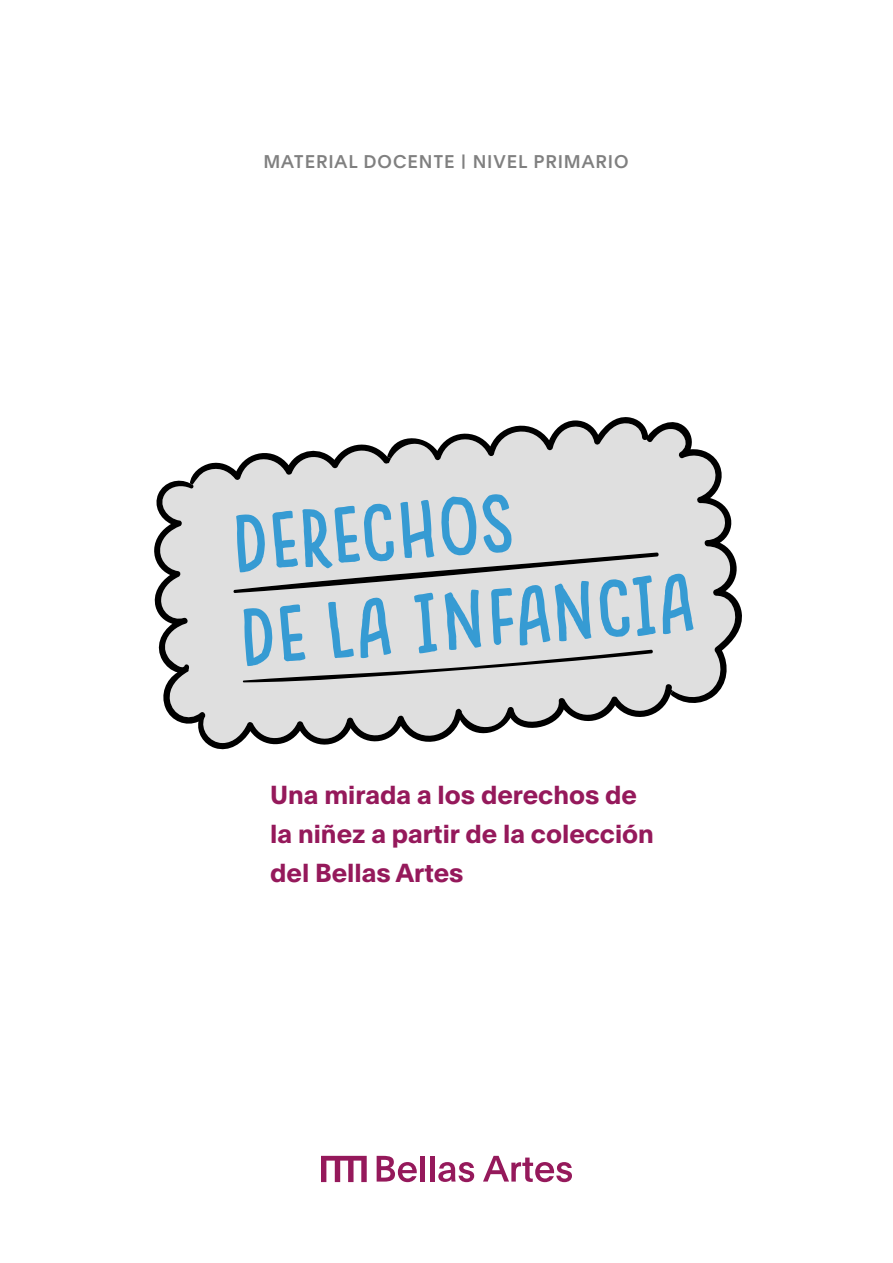
<style>
.page{position:relative;width:893px;height:1263px;background:#fff}
.page>*{position:absolute;margin:0;border:0;box-sizing:border-box;transform-origin:0 0}
.t1{font:78.3px/94.8px "Something Looks Natural";color:#369bd3}
.t2{font:700 25.5px/39px "Plain";color:#95195b}
.t3{font:500 18px "Plain";letter-spacing:.05em;color:#808080}
</style>
<div class="page">
<svg style="left:321px;top:1156px;width:46px;height:26px"></svg>
<svg style="left:377px;top:1156px;width:40px;height:26px"></svg>
<hr style="left:421px;top:1156px;width:4px;height:25px;background:#95195b">
<div style="left:430px;top:1156px;width:5px;height:25px;background:#95195b"></div>
<svg style="left:438px;top:1162px;width:36px;height:20px"></svg>
<svg style="left:483px;top:1156px;width:89px;height:26px"></svg>
<svg style="left:391px;top:417px;width:351px;height:286px;fill:#dfdfdf"></svg>
<svg style="left:154px;top:477px;width:519px;height:273px;background:#d5d5d5"></svg>
<svg style="left:233px;top:552px;width:426px;height:41px;background:#c4c4c4"></svg>
<svg style="left:242px;top:649px;width:412px;height:33px;background:#c8c8c8"></svg>
<svg style="left:190px;top:444px;width:201px;height:41px"></svg>
<p class="t3" style="left:263px;top:148px;width:367px">MATERIAL DOCENTE | NIVEL PRIMARIO</p>
<h1 class="t1" style="left:227px;top:495px;width:459px;rotate:-5deg">DERECHOS<br>DE LA INFANCIA</h1>
<p class="t2" style="left:270px;top:774px;width:385px">Una mirada a los derechos de la niñez a partir de la colección del Bellas Artes</p>
</div>
